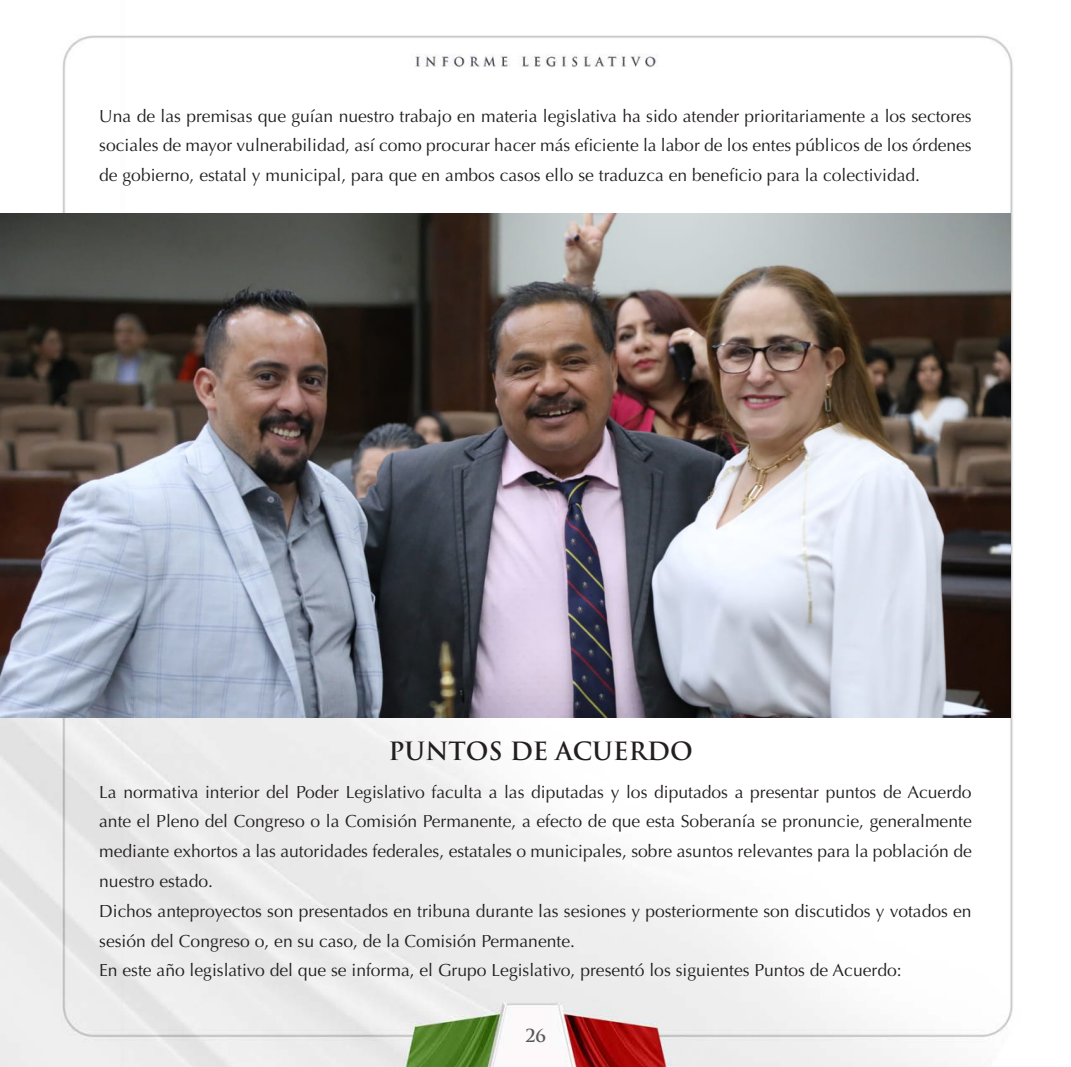
<style>
.page{position:relative;width:1071px;height:1067px;background:#fff}
.page>*{position:absolute;margin:0;border:0;box-sizing:border-box;transform-origin:0 0}
.t1{font:700 24.5px "Trajan Pro";color:#231f20}
.t2{font:17.5px/29.8px "Optima";color:#231f20;text-align:justify}
.t3{font:700 17.5px "Trajan Pro";color:#57585a}
</style>
<div class="page">
<img style="left:0;top:35px;width:1013px;height:1032px">
<img style="left:0;top:213px;width:1010px;height:504px">
<p class="t2" style="left:99px;top:101px;width:874px">Una de las premisas que guían nuestro trabajo en materia legislativa ha sido atender prioritariamente a los sectores sociales de mayor vulnerabilidad, así como procurar hacer más eficiente la labor de los entes públicos de los órdenes de gobierno, estatal y municipal, para que en ambos casos ello se traduzca en beneficio para la colectividad.</p>
<p class="t1" style="left:389px;top:736px;width:306px">PUNTOS DE ACUERDO</p>
<p class="t2" style="left:99px;top:777px;width:874px">La normativa interior del Poder Legislativo faculta a las diputadas y los diputados a presentar puntos de Acuerdo ante el Pleno del Congreso o la Comisión Permanente, a efecto de que esta Soberanía se pronuncie, generalmente mediante exhortos a las autoridades federales, estatales o municipales, sobre asuntos relevantes para la población de nuestro estado.</p>
<p class="t2" style="left:99px;top:896px;width:874px">Dichos anteproyectos son presentados en tribuna durante las sesiones y posteriormente son discutidos y votados en sesión del Congreso o, en su caso, de la Comisión Permanente.</p>
<p class="t2" style="left:99px;top:955px;width:804px">En este año legislativo del que se informa, el Grupo Legislativo, presentó los siguientes Puntos de Acuerdo:</p>
<p class="t3" style="left:525px;top:1024px;width:22px">26</p>
</div>
